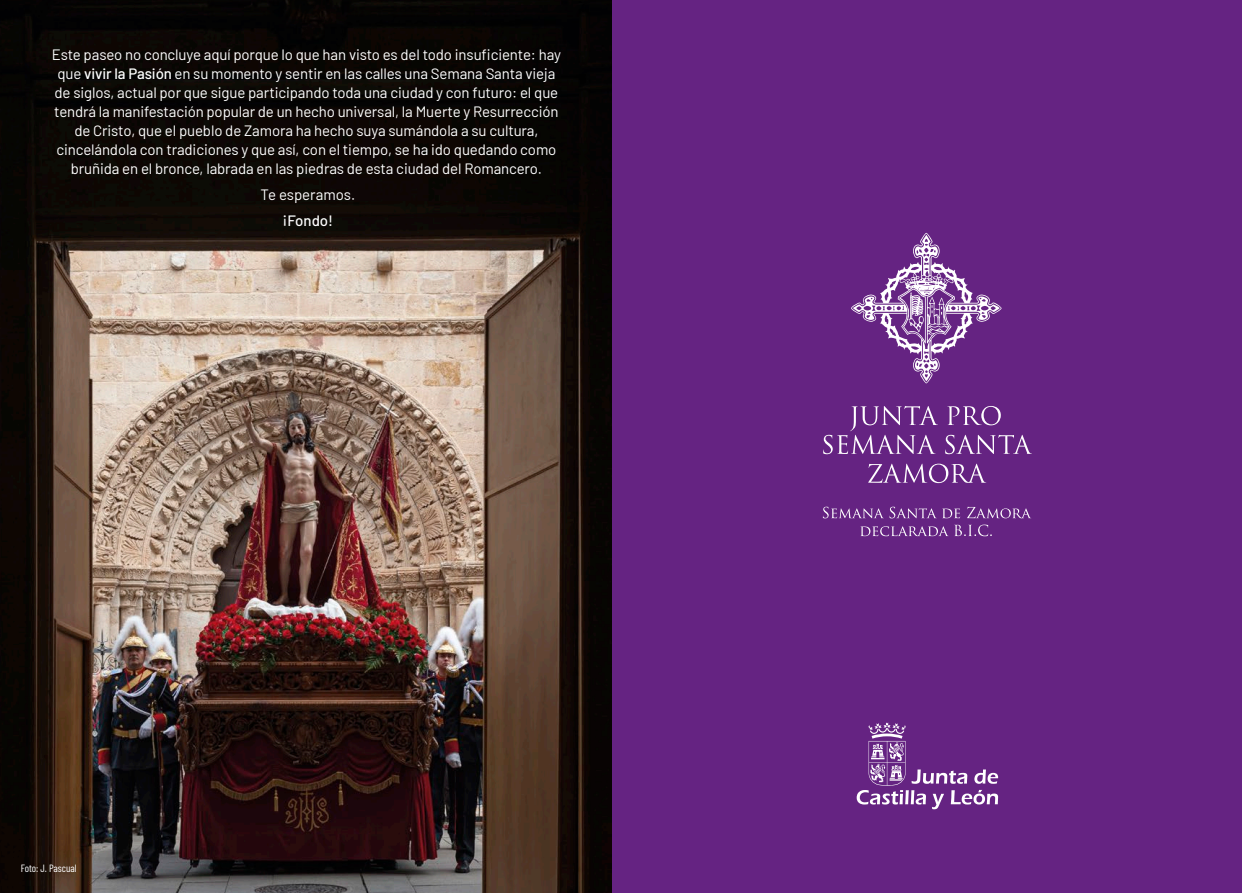
<style>
.page{position:relative;width:1242px;height:893px;background:#fff}
.page>*{position:absolute;margin:0;border:0;box-sizing:border-box;transform-origin:0 0}
.t1{font:15px/18.9px "Barlow";letter-spacing:-.01em;color:#fff;text-align:center}
.t2{font:500 15px "Barlow";letter-spacing:-.005em;color:#fff}
.t3{font:10.5px "Barlow Condensed";color:#fff}
.s1{font-weight:500}
</style>
<div class="page">
<img style="left:0;top:0;width:612px;height:893px">
<div style="left:612px;top:0;width:630px;height:893px;background:#652382"></div>
<svg style="left:851px;top:233px;width:150px;height:150px"></svg>
<svg style="left:947px;top:406px;width:53px;height:19px"></svg>
<svg style="left:823px;top:406px;width:115px;height:48px"></svg>
<svg style="left:945px;top:435px;width:87px;height:19px"></svg>
<svg style="left:868px;top:464px;width:118px;height:19px"></svg>
<svg style="left:823px;top:507px;width:113px;height:11px"></svg>
<svg style="left:942px;top:508px;width:18px;height:10px"></svg>
<svg style="left:967px;top:507px;width:64px;height:11px"></svg>
<svg style="left:860px;top:526px;width:88px;height:10px"></svg>
<svg style="left:954px;top:525px;width:38px;height:11px"></svg>
<svg style="left:856px;top:722px;width:142px;height:87px"></svg>
<p class="t1" style="left:52px;top:44px;width:511px">Este paseo no concluye aquí porque lo que han visto es del todo insuficiente: hay que <span class="s1">vivir la Pasión</span> en su momento y sentir en las calles una Semana Santa vieja de siglos, actual por que sigue participando toda una ciudad y con futuro: el que tendrá la manifestación popular de un hecho universal, la Muerte y Resurrección de Cristo, que el pueblo de Zamora ha hecho suya sumándola a su cultura, cincelándola con tradiciones y que así, con el tiempo, se ha ido quedando como bruñida en el bronce, labrada en las piedras de esta ciudad del Romancero.</p>
<p class="t1" style="left:260px;top:184px;width:96px">Te esperamos.</p>
<p class="t2" style="left:283px;top:210px;width:52px">¡Fondo!</p>
<p class="t3" style="left:21px;top:860px;width:58px">Foto: J. Pascual</p>
</div>
